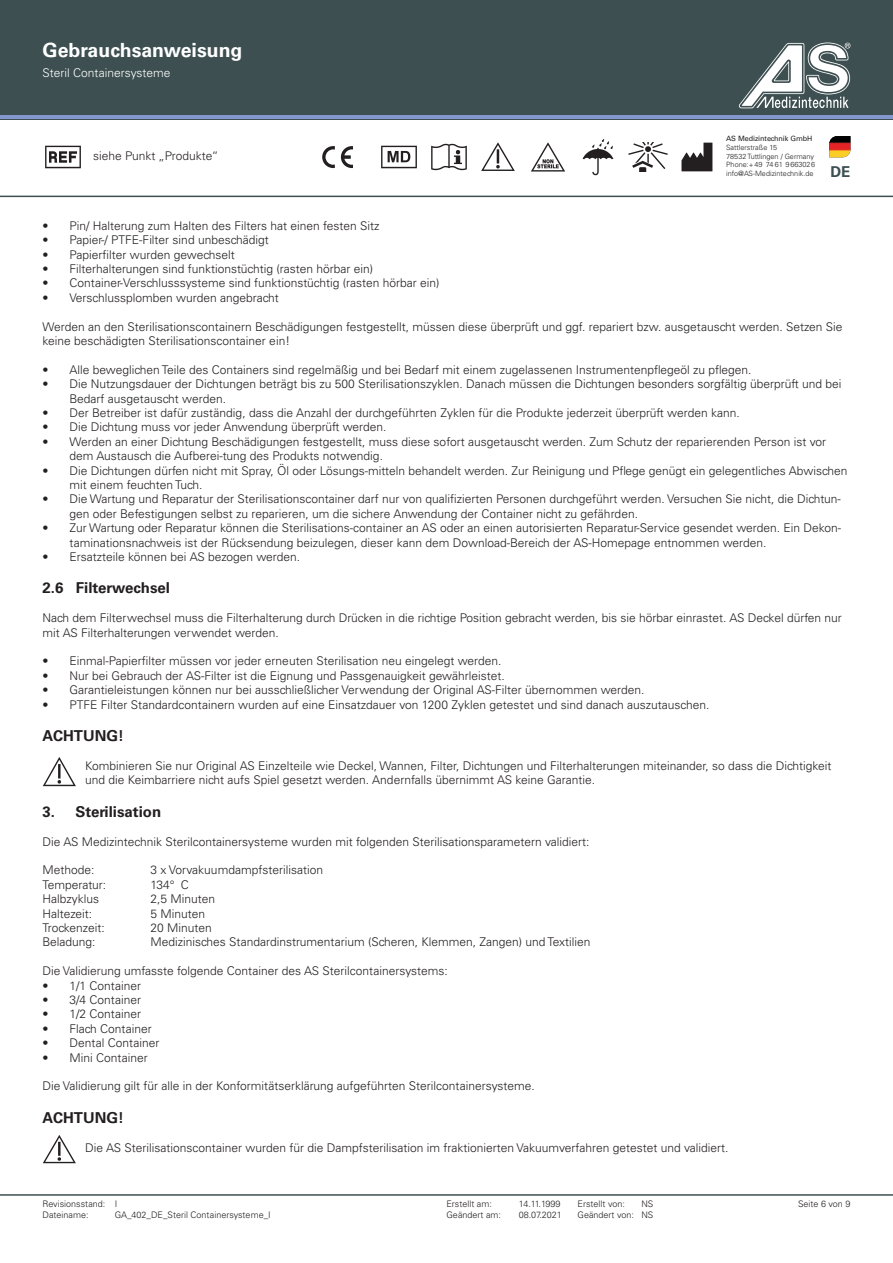
<style>
.page{position:relative;width:893px;height:1263px;background:#fff}
.page>*{position:absolute;margin:0;border:0;box-sizing:border-box;transform-origin:0 0}
.t1{font:700 19.5px "Univers LT Std";color:#fff}
.t2{font:700 15px "Univers LT Std";color:#231f20}
.t3{font:300 12px/14.4px "Univers LT Std";color:#231f20}
.t4{font:300 12px "Univers LT Std";color:#fff}
.t5{font:300 9px/10.8px "Univers LT Std";color:#231f20}
.t6{font:300 7.2px/8.7px "Univers LT Std";color:#231f20}
.t7{font:7.2px "Univers LT Std";letter-spacing:-.01em;color:#231f20}
.s1{font-weight:700;font-size:15px;color:#3d4f51}
</style>
<div class="page">
<div style="left:0;top:0;width:893px;height:119px;background:#3d4f51"></div>
<hr style="left:0;top:1194px;width:893px;height:2px;background:#3d4f51">
<hr style="left:0;top:196px;width:893px;height:1px;background:#3d4f51">
<hr style="left:0;top:116px;width:893px;height:3px;background:#8197cd">
<svg style="left:738px;top:43px;width:112px;height:66px"></svg>
<img style="left:531px;top:142px;width:34px;height:30px">
<img style="left:628px;top:142px;width:40px;height:30px">
<img style="left:582px;top:139px;width:32px;height:37px">
<img style="left:481px;top:142px;width:34px;height:29px">
<img style="left:381px;top:145px;width:36px;height:24px">
<svg style="left:384px;top:148px;width:30px;height:18px"></svg>
<svg style="left:388px;top:151px;width:22px;height:11px"></svg>
<svg style="left:341px;top:146px;width:12px;height:22px"></svg>
<svg style="left:322px;top:146px;width:13px;height:22px"></svg>
<img style="left:431px;top:143px;width:36px;height:28px">
<img style="left:681px;top:142px;width:32px;height:30px">
<div style="left:613px;top:135px;width:107px;height:6px;background:#fff"></div>
<div style="left:315px;top:135px;width:271px;height:6px;background:#fff"></div>
<div style="left:613px;top:173px;width:107px;height:6px;background:#fff"></div>
<div style="left:315px;top:173px;width:271px;height:6px;background:#fff"></div>
<img style="left:829px;top:136px;width:21px;height:21px">
<img style="left:45px;top:145px;width:36px;height:24px">
<img style="left:43px;top:757px;width:33px;height:30px">
<img style="left:43px;top:1135px;width:33px;height:29px">
<h1 class="t1" style="left:43px;top:38px;width:201px">Gebrauchsanweisung</h1>
<p class="t4" style="left:43px;top:65px;width:130px">Steril Containersysteme</p>
<p class="t3" style="left:93px;top:149px;width:127px">siehe Punkt „Produkte“</p>
<p class="t7" style="left:726px;top:135px;width:88px">AS Medizintechnik GmbH</p>
<p class="t6" style="left:726px;top:143px;width:126px">Sattlerstraße 15<br>78532 Tuttlingen / Germany<br>Phone:+49 74 61 9663026 info@AS-Medizintechnik.de <span class="s1">DE</span></p>
<p class="t3" style="left:43px;top:218px;width:338px">• Pin/ Halterung zum Halten des Filters hat einen festen Sitz</p>
<p class="t3" style="left:43px;top:233px;width:228px">• Papier-/ PTFE-Filter sind unbeschädigt</p>
<p class="t3" style="left:43px;top:247px;width:194px">• Papierfilter wurden gewechselt</p>
<p class="t3" style="left:43px;top:262px;width:332px">• Filterhalterungen sind funktionstüchtig (rasten hörbar ein)</p>
<p class="t3" style="left:43px;top:276px;width:398px">• Container-Verschlusssysteme sind funktionstüchtig (rasten hörbar ein)</p>
<p class="t3" style="left:43px;top:290px;width:238px">• Verschlussplomben wurden angebracht</p>
<p class="t3" style="left:43px;top:319px;width:802px">Werden an den Sterilisationscontainern Beschädigungen festgestellt, müssen diese überprüft und ggf. repariert bzw. ausgetauscht werden. Setzen Sie keine beschädigten Sterilisationscontainer ein!</p>
<p class="t3" style="left:43px;top:362px;width:710px">• Alle beweglichen Teile des Containers sind regelmäßig und bei Bedarf mit einem zugelassenen Instrumentenpflegeöl zu pflegen.</p>
<p class="t3" style="left:70px;top:377px;width:773px;text-indent:-27px">• Die Nutzungsdauer der Dichtungen beträgt bis zu 500 Sterilisationszyklen. Danach müssen die Dichtungen besonders sorgfältig überprüft und bei<br>Bedarf ausgetauscht werden.</p>
<p class="t3" style="left:43px;top:406px;width:699px">• Der Betreiber ist dafür zuständig, dass die Anzahl der durchgeführten Zyklen für die Produkte jederzeit überprüft werden kann.</p>
<p class="t3" style="left:43px;top:420px;width:346px">• Die Dichtung muss vor jeder Anwendung überprüft werden.</p>
<p class="t3" style="left:70px;top:434px;width:758px;text-indent:-27px">• Werden an einer Dichtung Beschädigungen festgestellt, muss diese sofort ausgetauscht werden. Zum Schutz der reparierenden Person ist vor dem Austausch die Aufberei-tung des Produkts notwendig.</p>
<p class="t3" style="left:70px;top:463px;width:779px;text-indent:-27px">• Die Dichtungen dürfen nicht mit Spray, Öl oder Lösungs-mitteln behandelt werden. Zur Reinigung und Pflege genügt ein gelegentliches Abwischen mit einem feuchten Tuch.</p>
<p class="t3" style="left:70px;top:492px;width:773px;text-indent:-27px">• Die Wartung und Reparatur der Sterilisationscontainer darf nur von qualifizierten Personen durchgeführt werden. Versuchen Sie nicht, die Dichtun&shy;gen oder Befestigungen selbst zu reparieren, um die sichere Anwendung der Container nicht zu gefährden.</p>
<p class="t3" style="left:70px;top:521px;width:773px;text-indent:-27px">• Zur Wartung oder Reparatur können die Sterilisations-container an AS oder an einen autorisierten Reparatur-Service gesendet werden. Ein Dekon&shy;taminationsnachweis ist der Rücksendung beizulegen, dieser kann dem Download-Bereich der AS-Homepage entnommen werden.</p>
<p class="t3" style="left:43px;top:550px;width:259px">• Ersatzteile können bei AS bezogen werden.</p>
<p class="t2" style="left:43px;top:579px;width:129px">2.6 Filterwechsel</p>
<p class="t3" style="left:43px;top:611px;width:801px">Nach dem Filterwechsel muss die Filterhalterung durch Drücken in die richtige Position gebracht werden, bis sie hörbar einrastet. AS Deckel dürfen nur mit AS Filterhalterungen verwendet werden.</p>
<p class="t3" style="left:43px;top:654px;width:460px">• Einmal-Papierfilter müssen vor jeder erneuten Sterilisation neu eingelegt werden.</p>
<p class="t3" style="left:43px;top:668px;width:464px">• Nur bei Gebrauch der AS-Filter ist die Eignung und Passgenauigkeit gewährleistet.</p>
<p class="t3" style="left:43px;top:683px;width:603px">• Garantieleistungen können nur bei ausschließlicher Verwendung der Original AS-Filter übernommen werden.</p>
<p class="t3" style="left:43px;top:697px;width:668px">• PTFE Filter Standardcontainern wurden auf eine Einsatzdauer von 1200 Zyklen getestet und sind danach auszutauschen.</p>
<p class="t2" style="left:43px;top:727px;width:83px">ACHTUNG!</p>
<p class="t3" style="left:85px;top:758px;width:748px">Kombinieren Sie nur Original AS Einzelteile wie Deckel, Wannen, Filter, Dichtungen und Filterhalterungen miteinander, so dass die Dichtigkeit und die Keimbarriere nicht aufs Spiel gesetzt werden. Andernfalls übernimmt AS keine Garantie.</p>
<p class="t2" style="left:43px;top:803px;width:120px">3. Sterilisation</p>
<p class="t3" style="left:43px;top:834px;width:549px">Die AS Medizintechnik Sterilcontainersysteme wurden mit folgenden Sterilisationsparametern validiert:</p>
<p class="t3" style="left:43px;top:863px;width:54px">Methode:</p>
<p class="t3" style="left:151px;top:863px;width:174px">3 x Vorvakuumdampfsterilisation</p>
<p class="t3" style="left:43px;top:877px;width:65px">Temperatur:</p>
<p class="t3" style="left:151px;top:877px;width:40px">134° C</p>
<p class="t3" style="left:43px;top:892px;width:58px">Halbzyklus</p>
<p class="t3" style="left:151px;top:892px;width:66px">2,5 Minuten</p>
<p class="t3" style="left:43px;top:906px;width:51px">Haltezeit:</p>
<p class="t3" style="left:151px;top:906px;width:56px">5 Minuten</p>
<p class="t3" style="left:43px;top:920px;width:64px">Trockenzeit:</p>
<p class="t3" style="left:151px;top:920px;width:63px">20 Minuten</p>
<p class="t3" style="left:43px;top:935px;width:55px">Beladung:</p>
<p class="t3" style="left:151px;top:935px;width:442px">Medizinisches Standardinstrumentarium (Scheren, Klemmen, Zangen) und Textilien</p>
<p class="t3" style="left:43px;top:964px;width:407px">Die Validierung umfasste folgende Container des AS Sterilcontainersystems:</p>
<p class="t3" style="left:43px;top:978px;width:100px">• 1/1 Container</p>
<p class="t3" style="left:43px;top:992px;width:100px">• 3/4 Container</p>
<p class="t3" style="left:43px;top:1007px;width:100px">• 1/2 Container</p>
<p class="t3" style="left:43px;top:1021px;width:111px">• Flach Container</p>
<p class="t3" style="left:43px;top:1036px;width:118px">• Dental Container</p>
<p class="t3" style="left:43px;top:1050px;width:107px">• Mini Container</p>
<p class="t3" style="left:43px;top:1079px;width:494px">Die Validierung gilt für alle in der Konformitätserklärung aufgeführten Sterilcontainersysteme.</p>
<p class="t2" style="left:43px;top:1109px;width:83px">ACHTUNG!</p>
<p class="t3" style="left:85px;top:1140px;width:645px">Die AS Sterilisationscontainer wurden für die Dampfsterilisation im fraktionierten Vakuumverfahren getestet und validiert.</p>
<p class="t5" style="left:43px;top:1198px;width:76px">Revisionsstand: I<br>Dateiname:</p>
<p class="t5" style="left:115px;top:1209px;width:157px">GA_402_DE_Steril Containersysteme_I</p>
<p class="t5" style="left:446px;top:1198px;width:47px">Erstellt am:</p>
<p class="t5" style="left:519px;top:1198px;width:43px">14.11.1999</p>
<p class="t5" style="left:446px;top:1209px;width:56px">Geändert am:</p>
<p class="t5" style="left:519px;top:1209px;width:45px">08.07.2021</p>
<p class="t5" style="left:578px;top:1198px;width:77px;text-align:right">NS<br>Geändert von: NS</p>
<p class="t5" style="left:798px;top:1198px;width:54px">Seite 6 von 9</p>
<p class="t5" style="left:578px;top:1198px;width:49px">Erstellt von:</p>
</div>
